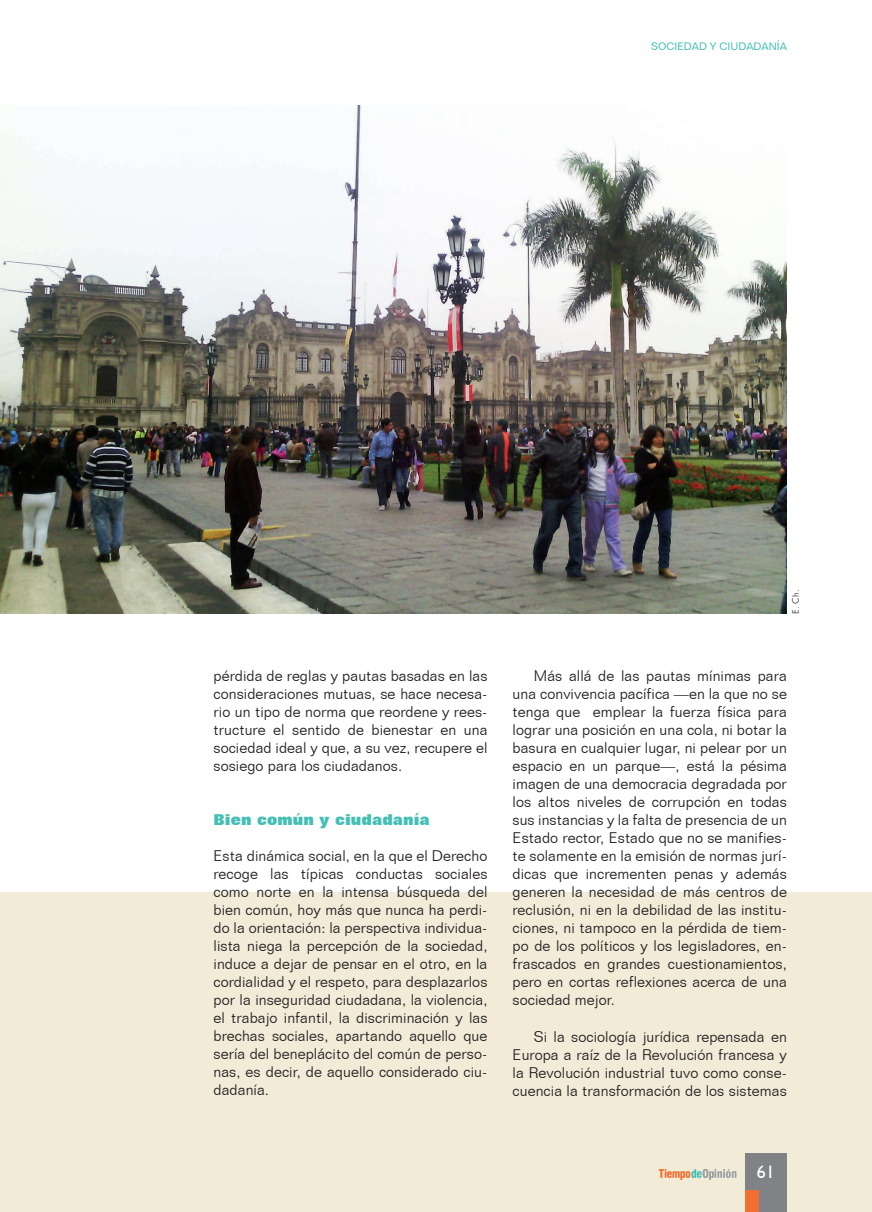
<style>
.page{position:relative;width:872px;height:1212px;background:#fff}
.page>*{position:absolute;margin:0;border:0;box-sizing:border-box;transform-origin:0 0}
.t1{font:18px "Humanist 521 BT";color:#fff}
.t2{font:300 15px/18px "Folio BT";letter-spacing:.005em;color:#231f20;text-align:justify}
.t3{font:800 15px "Folio BT";letter-spacing:.005em;color:#43bfb5}
.t4{font:10.5px "Folio BT";color:#43bfb5}
.t5{font:300 9px "Futura BT";color:#231f20}
</style>
<div class="page">
<div style="left:0;top:892px;width:872px;height:320px;background:#f1ebd8"></div>
<img style="left:0;top:106px;width:787px;height:507px">
<div style="left:745px;top:1153px;width:42px;height:59px;background:#808285"></div>
<div style="left:745px;top:1191px;width:13px;height:21px;background:#f36e31"></div>
<svg style="left:658px;top:1169px;width:78px;height:11px"></svg>
<p class="t4" style="left:651px;top:40px;width:137px">SOCIEDAD Y CIUDADANÍA</p>
<p class="t2" style="left:213px;top:667px;width:275px">pérdida de reglas y pautas basadas en las consideraciones mutuas, se hace necesa&shy;rio un tipo de norma que reordene y rees&shy;tructure el sentido de bienestar en una sociedad ideal y que, a su vez, recupere el sosiego para los ciudadanos.</p>
<p class="t3" style="left:213px;top:811px;width:218px">Bien común y ciudadanía</p>
<p class="t2" style="left:213px;top:847px;width:275px">Esta dinámica social, en la que el Derecho recoge las típicas conductas sociales como norte en la intensa búsqueda del bien común, hoy más que nunca ha perdi&shy;do la orientación: la perspectiva individua&shy;lista niega la percepción de la sociedad, induce a dejar de pensar en el otro, en la cordialidad y el respeto, para desplazarlos por la inseguridad ciudadana, la violencia, el trabajo infantil, la discriminación y las brechas sociales, apartando aquello que sería del beneplácito del común de perso&shy;nas, es decir, de aquello considerado ciu&shy;dadanía.</p>
<p class="t5" style="left:790px;top:613px;width:25px;rotate:-90deg">E. Ch.</p>
<p class="t2" style="left:512px;top:667px;width:276px;text-indent:21px">Más allá de las pautas mínimas para una convivencia pacífica —en la que no se tenga que emplear la fuerza física para lograr una posición en una cola, ni botar la basura en cualquier lugar, ni pelear por un espacio en un parque—, está la pésima imagen de una democracia degradada por los altos niveles de corrupción en todas sus instancias y la falta de presencia de un Estado rector, Estado que no se manifies&shy;te solamente en la emisión de normas jurí&shy;dicas que incrementen penas y además generen la necesidad de más centros de reclusión, ni en la debilidad de las institu&shy;ciones, ni tampoco en la pérdida de tiem&shy;po de los políticos y los legisladores, en&shy;frascados en grandes cuestionamientos, pero en cortas reflexiones acerca de una sociedad mejor.</p>
<p class="t2" style="left:512px;top:1027px;width:276px;text-indent:21px">Si la sociología jurídica repensada en Europa a raíz de la Revolución francesa y la Revolución industrial tuvo como conse&shy;cuencia la transformación de los sistemas</p>
<p class="t1" style="left:757px;top:1160px;width:20px">61</p>
</div>
